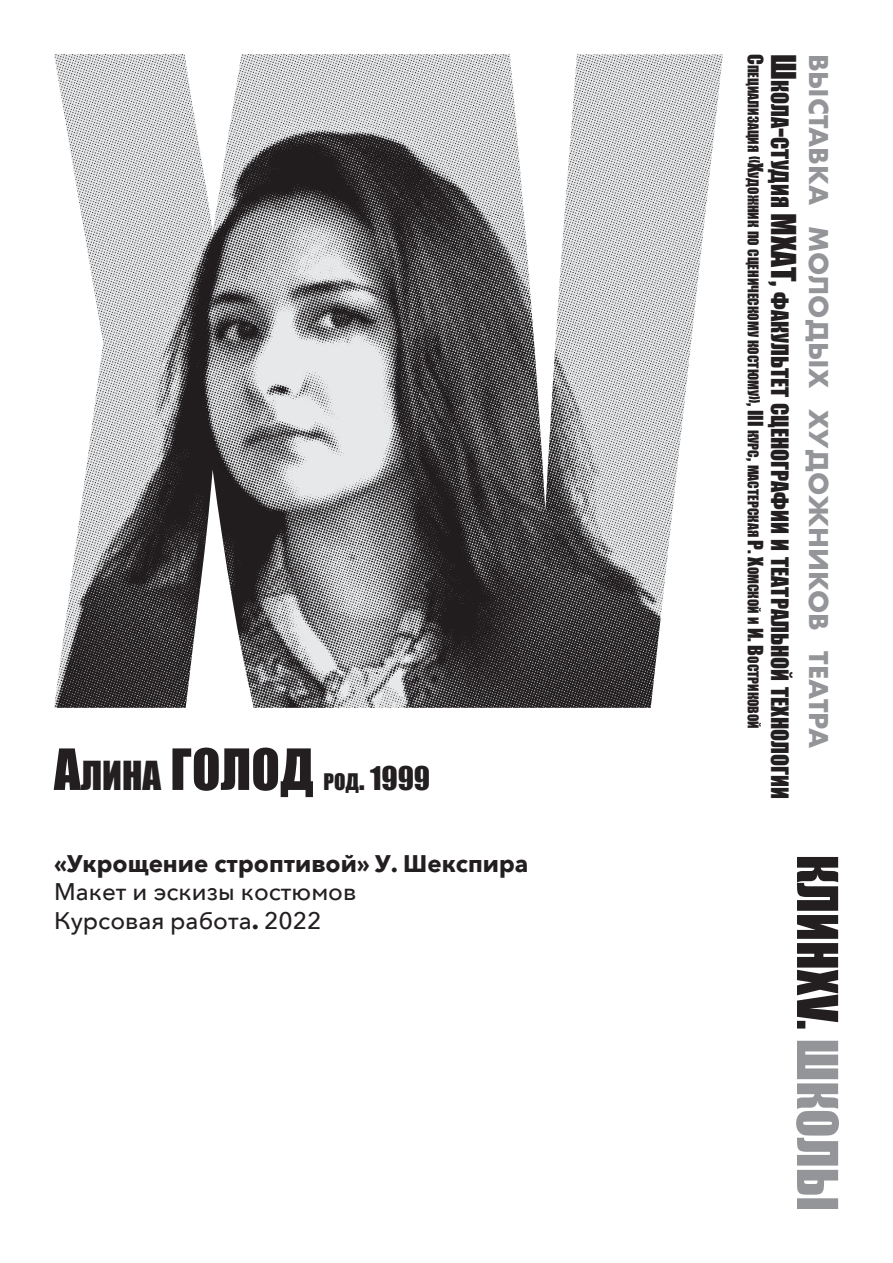
<style>
.page{position:relative;width:893px;height:1263px;background:#fff}
.page>*{position:absolute;margin:0;border:0;box-sizing:border-box;transform-origin:0 0}
.t1{font:52.5px "Impact";color:#231f20}
.t2{font:30px "Impact";color:#231f20}
.t3{font:700 25.2px "Futura";color:#939598}
.t4{font:500 24px/28.8px "Avenir Next";color:#231f20}
.t5{font:700 24px "Avenir Next";color:#231f20}
.t6{font:22.05px "Impact";color:#231f20}
.t7{font:13.65px "Impact";color:#231f20}
.s1{font-size:36.75px}
.s2{font-size:21px}
.s3{font-weight:700}
.s4{font-size:19.5px}
.s5{font-size:31.5px}
</style>
<div class="page">
<svg style="left:796px;top:1041px;width:43px;height:168px"></svg>
<svg style="left:797px;top:857px;width:41px;height:171px"></svg>
<img style="left:54px;top:54px;width:669px;height:654px">
<h1 class="t1" style="left:54px;top:729px;width:229px">А<span class="s1">лина</span> ГОЛОД</h1>
<h2 class="t2" style="left:323px;top:755px;width:108px"><span class="s2">род</span>. 1999</h2>
<h3 class="t5" style="left:54px;top:842px;width:476px">«Укрощение строптивой» У. Шекспира</h3>
<h3 class="t4" style="left:54px;top:877px;width:304px">Макет и эскизы костюмов<br>Курсовая работа<span class="s3">.</span> 2022</h3>
<p class="t7" style="left:764px;top:54px;width:676px;rotate:90deg"><span class="s4">С</span>пециализация <span class="s4">«Х</span>удожник по сценическому костюму<span class="s4">», III</span> курс<span class="s4">,</span> мастерская <span class="s4">Р. Х</span>омской и <span class="s4">И. В</span>остриковой</p>
<h3 class="t6" style="left:797px;top:54px;width:746px;rotate:90deg"><span class="s5">Ш</span>кола<span class="s5">-</span>студия <span class="s5">МХАТ,</span> факультет сценографии и театральной технологии</h3>
<h3 class="t3" style="left:837px;top:54px;width:696px;rotate:90deg">выставка молодых художников театра</h3>
</div>
